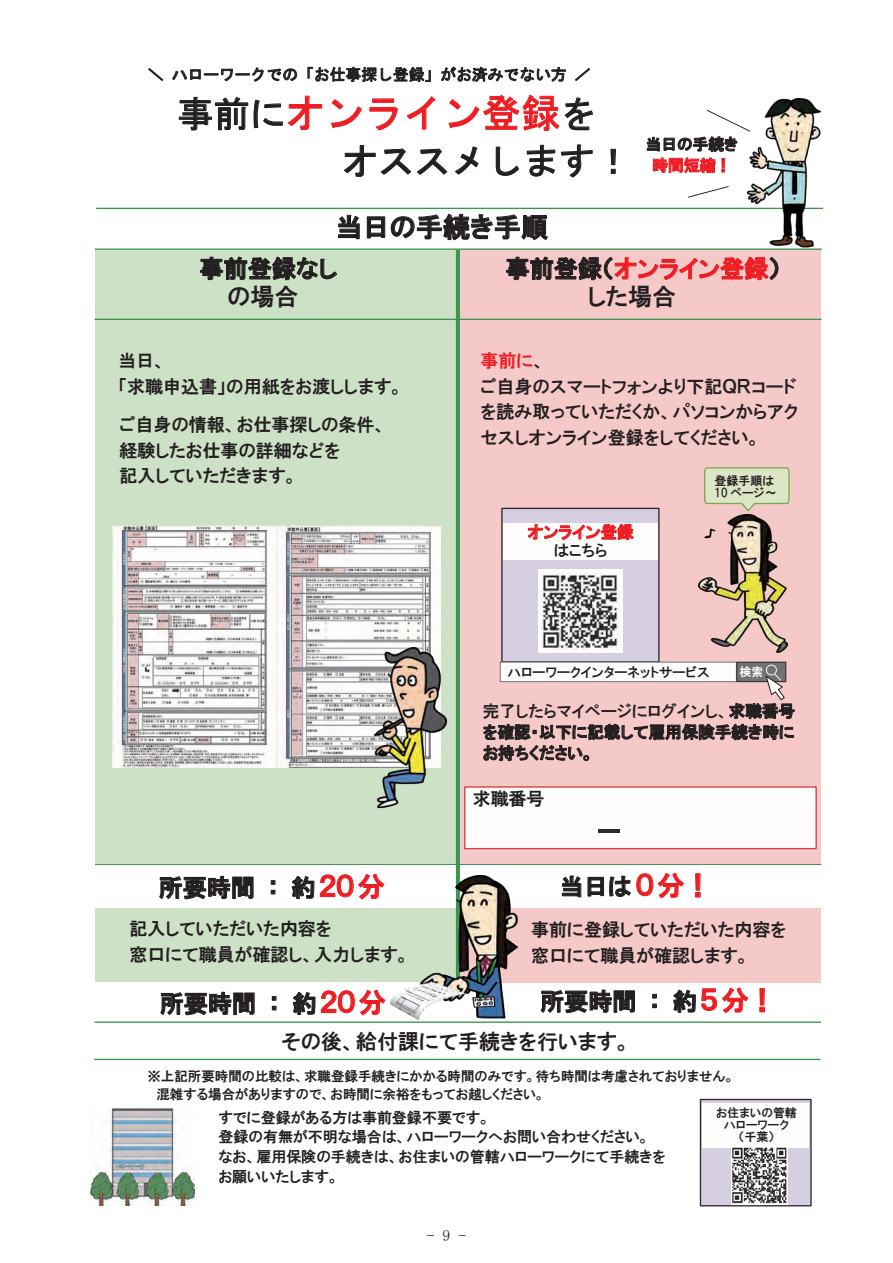
<style>
.page{position:relative;width:893px;height:1263px;background:#fff}
.page>*{position:absolute;margin:0;border:0;box-sizing:border-box;transform-origin:0 0}
.t1{font:39px "MS Gothic";letter-spacing:.005em;color:#ee1d23}
.t2{font:36px "MS Gothic";letter-spacing:.005em;color:#231f20}
.t3{font:27px "HGP Gothic E";letter-spacing:.005em;color:#231f20}
.t4{font:24px/28.2px "HGP Gothic E";letter-spacing:.005em;color:#231f20;text-align:center}
.t5{font:21px "HGP Gothic E";color:#231f20}
.t6{font:18px/25.5px "HGP Gothic E";color:#231f20}
.t7{font:16.5px/21px "HGP Gothic E";letter-spacing:.005em;color:#231f20;text-align:justify}
.t8{font:16.5px "HGP Gothic E";letter-spacing:.005em;color:#ee1d23}
.t9{font:15.75px "MS Gothic";letter-spacing:.005em;color:#231f20}
.t10{font:15.75px "HGP Gothic E";letter-spacing:.005em;color:#231f20}
.t11{font:15.75px "HGP Gothic E";color:#ee1d23}
.t12{font:15.75px "MS Mincho";color:#231f20}
.t13{font:15px/19.5px "HGP Gothic E";color:#231f20}
.t14{font:13.5px/18px "HGP Gothic E";color:#231f20}
.t15{font:12px/12px "HGP Gothic E";color:#231f20}
.t16{font:12px "HGP Gothic E";color:#fff}
.s1{font-size:36px;color:#231f20}
.s2{color:#ee1d23}
.s3{font-size:27px;color:#ee1d23}
</style>
<div class="page">
<div style="left:95px;top:250px;width:361px;height:731px;background:#cde1c6"></div>
<div style="left:459px;top:250px;width:362px;height:733px;background:#f6c9c9"></div>
<div style="left:95px;top:864px;width:725px;height:44px;background:#fff"></div>
<div style="left:502px;top:508px;width:157px;height:154px;background:#d6cee1"></div>
<div style="left:501px;top:508px;width:159px;height:155px;border:1px solid #2e2b2c"></div>
<hr style="left:95px;top:248px;width:727px;height:2px;background:#3b954f">
<hr style="left:95px;top:1021px;width:726px;height:2px;background:#3b954f">
<hr style="left:94px;top:1059px;width:726px;height:1px;background:#3b954f">
<div style="left:700px;top:1100px;width:111px;height:106px;background:#d6cee1"></div>
<div style="left:700px;top:1099px;width:112px;height:107px;border:1px solid #2e2b2c"></div>
<hr style="left:96px;top:208px;width:727px;height:1px;background:#3b954f">
<hr style="left:95px;top:319px;width:726px;height:1px;background:#3b954f">
<div style="left:702px;top:1104px;width:107px;height:44px;background:#fefdfc"></div>
<div style="left:503px;top:523px;width:154px;height:36px;background:#fefdfc"></div>
<div style="left:465px;top:787px;width:351px;height:62px;background:#fefdfc"></div>
<div style="left:464px;top:786px;width:353px;height:63px;border:1px solid #d83e3d"></div>
<hr style="left:598px;top:830px;width:22px;height:3px;background:#2e2b2c">
<img style="left:113px;top:525px;width:327px;height:242px">
<svg style="left:688px;top:186px;width:41px;height:12px"></svg>
<hr style="left:456px;top:250px;width:4px;height:731px;background:#3b954f">
<svg style="left:704px;top:467px;width:86px;height:45px"></svg>
<div style="left:500px;top:662px;width:236px;height:19px;background:#fefdfc"></div>
<div style="left:500px;top:662px;width:237px;height:20px;border:1px solid #6e7072"></div>
<div style="left:737px;top:662px;width:49px;height:20px;background:#717274"></div>
<div style="left:736px;top:662px;width:50px;height:20px;border:1px solid #2e2b2c"></div>
<div style="left:766px;top:665px;width:11px;height:10px;border:1px solid #f5f4f3;border-radius:50%"></div>
<div style="left:538px;top:569px;width:85px;height:84px;background:#fefdfc"></div>
<img style="left:542px;top:573px;width:77px;height:76px">
<svg style="left:148px;top:68px;width:15px;height:13px"></svg>
<svg style="left:172px;top:67px;width:125px;height:15px"></svg>
<svg style="left:308px;top:67px;width:123px;height:15px"></svg>
<svg style="left:441px;top:67px;width:125px;height:15px"></svg>
<svg style="left:575px;top:68px;width:15px;height:13px"></svg>
<svg style="left:179px;top:95px;width:143px;height:36px"></svg>
<svg style="left:331px;top:99px;width:31px;height:29px"></svg>
<svg style="left:369px;top:98px;width:29px;height:33px"></svg>
<svg style="left:407px;top:96px;width:28px;height:34px"></svg>
<svg style="left:448px;top:94px;width:145px;height:37px"></svg>
<svg style="left:344px;top:145px;width:104px;height:32px"></svg>
<svg style="left:455px;top:146px;width:24px;height:29px"></svg>
<svg style="left:496px;top:146px;width:23px;height:30px"></svg>
<svg style="left:526px;top:145px;width:29px;height:32px"></svg>
<svg style="left:561px;top:144px;width:32px;height:34px"></svg>
<svg style="left:610px;top:149px;width:6px;height:25px"></svg>
<svg style="left:647px;top:110px;width:101px;height:63px"></svg>
<svg style="left:200px;top:256px;width:137px;height:25px"></svg>
<svg style="left:506px;top:256px;width:272px;height:25px"></svg>
<svg style="left:338px;top:215px;width:22px;height:24px"></svg>
<svg style="left:367px;top:216px;width:18px;height:22px"></svg>
<svg style="left:391px;top:213px;width:157px;height:28px"></svg>
<svg style="left:159px;top:876px;width:95px;height:23px"></svg>
<svg style="left:271px;top:880px;width:4px;height:4px"></svg>
<svg style="left:271px;top:890px;width:4px;height:4px"></svg>
<svg style="left:292px;top:876px;width:22px;height:23px"></svg>
<svg style="left:320px;top:874px;width:65px;height:26px"></svg>
<svg style="left:160px;top:992px;width:95px;height:23px"></svg>
<svg style="left:272px;top:996px;width:4px;height:4px"></svg>
<svg style="left:272px;top:1006px;width:4px;height:4px"></svg>
<svg style="left:293px;top:992px;width:22px;height:23px"></svg>
<svg style="left:321px;top:989px;width:65px;height:34px"></svg>
<svg style="left:541px;top:989px;width:94px;height:24px"></svg>
<svg style="left:652px;top:994px;width:5px;height:4px"></svg>
<svg style="left:652px;top:1004px;width:5px;height:4px"></svg>
<svg style="left:673px;top:987px;width:76px;height:36px"></svg>
<svg style="left:759px;top:988px;width:6px;height:24px"></svg>
<svg style="left:562px;top:875px;width:19px;height:22px"></svg>
<svg style="left:588px;top:872px;width:96px;height:27px"></svg>
<svg style="left:695px;top:873px;width:6px;height:25px"></svg>
<svg style="left:528px;top:524px;width:106px;height:17px"></svg>
<img style="left:91px;top:1108px;width:103px;height:97px">
<svg style="left:483px;top:673px;width:312px;height:88px"></svg>
<img style="left:731px;top:1147px;width:57px;height:57px">
<hr style="left:95px;top:864px;width:726px;height:1px;background:#3b954f">
<img style="left:748px;top:99px;width:73px;height:170px">
<img style="left:391px;top:876px;width:126px;height:147px">
<img style="left:698px;top:514px;width:90px;height:155px">
<img style="left:375px;top:648px;width:71px;height:161px">
<p class="t9" style="left:148px;top:67px;width:444px">＼ハローワークでの「お仕事探し登録」がお済みでない方／</p>
<h1 class="t1" style="left:178px;top:93px;width:420px"><span class="s1">事前に</span>オンライン登録<span class="s1">を</span></h1>
<h2 class="t2" style="left:342px;top:143px;width:290px">オススメします！</h2>
<h3 class="t3" style="left:335px;top:213px;width:214px">当日の手続き手順</h3>
<p class="t10" style="left:645px;top:136px;width:94px">当日の手続き</p>
<p class="t11" style="left:652px;top:157px;width:81px">時間短縮！</p>
<h3 class="t4" style="left:200px;top:254px;width:139px">事前登録なしの場合</h3>
<h3 class="t4" style="left:587px;top:254px;width:194px;text-align:left;text-indent:-82px">事前登録（<span class="s2">オンライン登録</span>）した場合</h3>
<p class="t6" style="left:118px;top:348px;width:287px">当日、<br>「求職申込書」の用紙をお渡しします。</p>
<p class="t6" style="left:119px;top:412px;width:269px">ご自身の情報、お仕事探しの条件、経験したお仕事の詳細などを<br>記入していただきます。</p>
<h3 class="t4" style="left:159px;top:873px;width:228px">所要時間：約<span class="s3">２０分</span></h3>
<p class="t6" style="left:480px;top:348px;width:319px"><span class="s2">事前に</span>、<br>ご自身のスマートフォンより下記ＱＲコードを読み取っていただくか、パソコンからアクセスしオンライン登録をしてください。</p>
<p class="t15" style="left:714px;top:474px;width:64px">登録手順は<br>10 ページ～</p>
<p class="t8" style="left:528px;top:524px;width:107px">オンライン登録</p>
<p class="t10" style="left:554px;top:542px;width:55px">はこちら</p>
<p class="t14" style="left:507px;top:663px;width:204px">ハローワークインターネットサービス</p>
<p class="t16" style="left:739px;top:666px;width:25px">検索</p>
<p class="t7" style="left:483px;top:700px;width:314px">完了したらマイページにログインし、求職番号を確認・以下に記載して雇用保険手続き時にお持ちください。</p>
<p class="t6" style="left:473px;top:786px;width:73px">求職番号</p>
<h3 class="t4" style="left:560px;top:872px;width:153px">当日は<span class="s3">０分！</span></h3>
<p class="t6" style="left:129px;top:916px;width:282px">記入していただいた内容を<br>窓口にて職員が確認し、入力します。</p>
<p class="t6" style="left:531px;top:917px;width:257px">事前に登録していただいた内容を窓口にて職員が確認します。</p>
<h3 class="t4" style="left:160px;top:989px;width:228px">所要時間：約<span class="s3">２０分</span></h3>
<h3 class="t4" style="left:540px;top:987px;width:237px">所要時間：約<span class="s3">５分！</span></h3>
<p class="t5" style="left:281px;top:1031px;width:351px">その後、給付課にて手続きを行います。</p>
<p class="t14" style="left:156px;top:1067px;width:580px;text-indent:-9px">※上記所要時間の比較は、求職登録手続きにかかる時間のみです。待ち時間は考慮されておりません。混雑する場合がありますので、お時間に余裕をもってお越しください。</p>
<p class="t13" style="left:218px;top:1108px;width:449px">すでに登録がある方は事前登録不要です。<br>登録の有無が不明な場合は、ハローワークへお問い合わせください。なお、雇用保険の手続きは、お住まいの管轄ハローワークにて手続きをお願いいたします。</p>
<p class="t15" style="left:716px;top:1107px;width:82px;text-align:center">お住まいの管轄ハローワーク<br>（千葉）</p>
<p class="t12" style="left:427px;top:1228px;width:41px">- 9 -</p>
</div>
